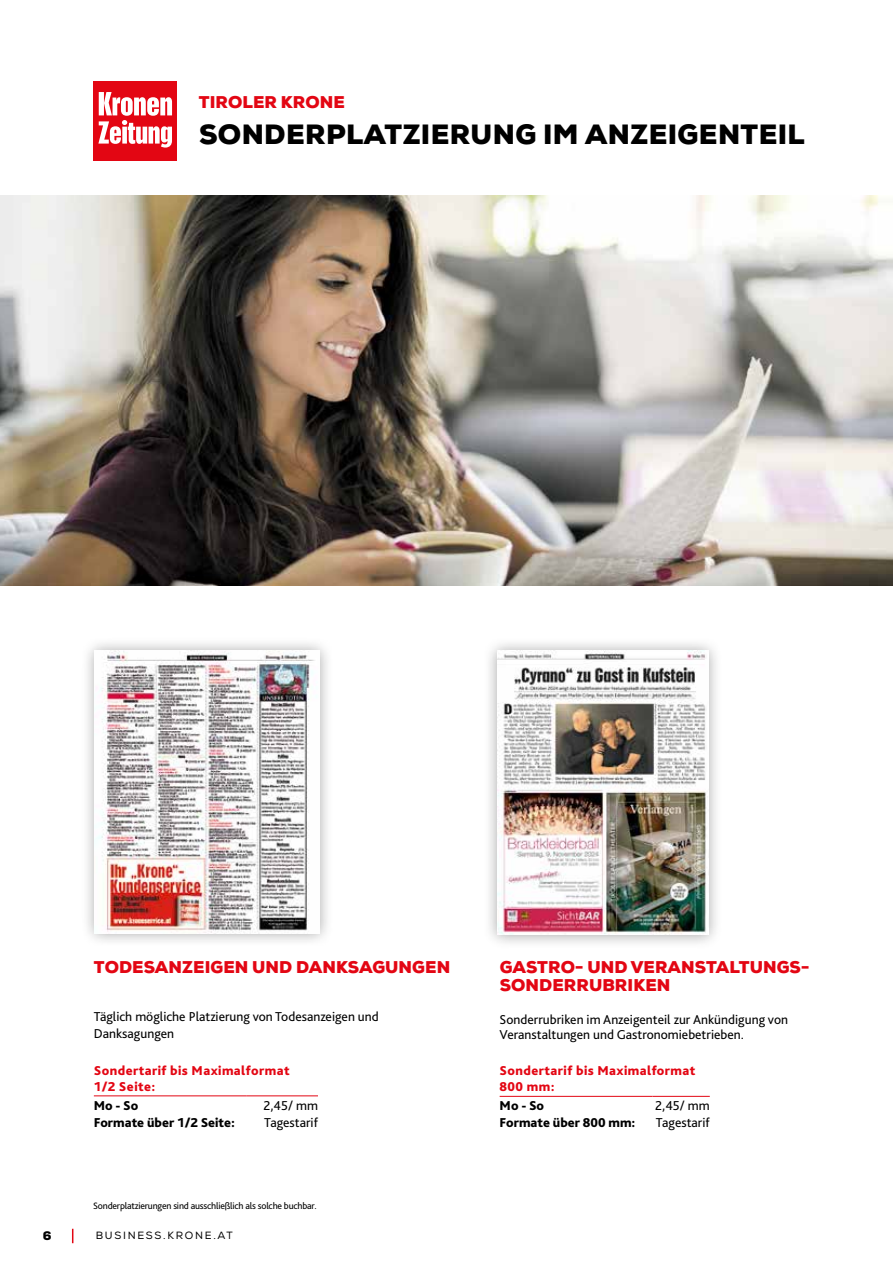
<style>
.page{position:relative;width:893px;height:1263px;background:#fff}
.page>*{position:absolute;margin:0;border:0;box-sizing:border-box;transform-origin:0 0}
.t1{font:900 27px "Nexa";letter-spacing:.015em;color:#000}
.t2{font:900 16.5px/18px "Nexa";letter-spacing:.005em;color:#e30613}
.t3{font:13.5px/15px "Bliss Pro";color:#000}
.t4{font:800 13.5px/16.2px "Bliss Pro";letter-spacing:.03em;color:#e30613}
.t5{font:800 13.5px "Bliss Pro";color:#000}
.t6{font:900 12px "Nexa";color:#000}
.t7{font:10.5px "Nexa";letter-spacing:.165em;color:#000}
.t8{font:9.75px "Bliss Pro";letter-spacing:-.02em;color:#000}
</style>
<div class="page">
<svg style="left:72px;top:1229px;width:1px;height:14px"></svg>
<div style="left:94px;top:81px;width:83px;height:80px;background:#e30613"></div>
<svg style="left:98px;top:92px;width:74px;height:56px"></svg>
<hr style="left:500px;top:1096px;width:152px;height:1px;background:#e30613">
<hr style="left:652px;top:1096px;width:58px;height:1px;background:#e30613">
<hr style="left:94px;top:1095px;width:153px;height:1px;background:#e30613">
<hr style="left:247px;top:1095px;width:71px;height:1px;background:#e30613">
<img style="left:0;top:196px;width:893px;height:389px">
<div style="left:81px;top:637px;width:252px;height:310px;background:#000;opacity:.35"></div>
<img style="left:95px;top:651px;width:224px;height:282px">
<div style="left:483px;top:637px;width:239px;height:312px;background:#000;opacity:.35"></div>
<img style="left:497px;top:651px;width:211px;height:284px">
<p class="t2" style="left:199px;top:93px;width:147px">TIROLER KRONE</p>
<h1 class="t1" style="left:199px;top:116px;width:607px">SONDERPLATZIERUNG IM ANZEIGENTEIL</h1>
<p class="t2" style="left:94px;top:958px;width:358px">TODESANZEIGEN UND DANKSAGUNGEN</p>
<p class="t3" style="left:94px;top:1009px;width:286px;line-height:16.2px">Täglich mögliche Platzierung von Todesanzeigen und<br>Danksagungen</p>
<p class="t4" style="left:94px;top:1062px;width:197px">Sondertarif bis Maximalformat<br>1/2 Seite:</p>
<p class="t5" style="left:94px;top:1097px;width:46px">Mo - So</p>
<p class="t3" style="left:263px;top:1098px;width:56px">2,45/ mm</p>
<p class="t5" style="left:94px;top:1114px;width:143px">Formate über 1/2 Seite:</p>
<p class="t3" style="left:264px;top:1114px;width:55px">Tagestarif</p>
<p class="t8" style="left:93px;top:1200px;width:225px">Sonderplatzierungen sind ausschließlich als solche buchbar.</p>
<p class="t6" style="left:43px;top:1227px;width:10px">6</p>
<p class="t7" style="left:96px;top:1229px;width:139px">BUSINESS.KRONE.AT</p>
<p class="t2" style="left:500px;top:958px;width:311px">GASTRO- UND VERANSTALTUNGS-<br>SONDERRUBRIKEN</p>
<p class="t3" style="left:500px;top:1011px;width:290px">Sonderrubriken im Anzeigenteil zur Ankündigung von<br>Veranstaltungen und Gastronomiebetrieben.</p>
<p class="t4" style="left:500px;top:1063px;width:197px">Sondertarif bis Maximalformat<br>800 mm:</p>
<p class="t5" style="left:500px;top:1097px;width:46px">Mo - So</p>
<p class="t3" style="left:655px;top:1098px;width:56px">2,45/ mm</p>
<p class="t5" style="left:500px;top:1114px;width:137px">Formate über 800 mm:</p>
<p class="t3" style="left:656px;top:1115px;width:55px">Tagestarif</p>
</div>
